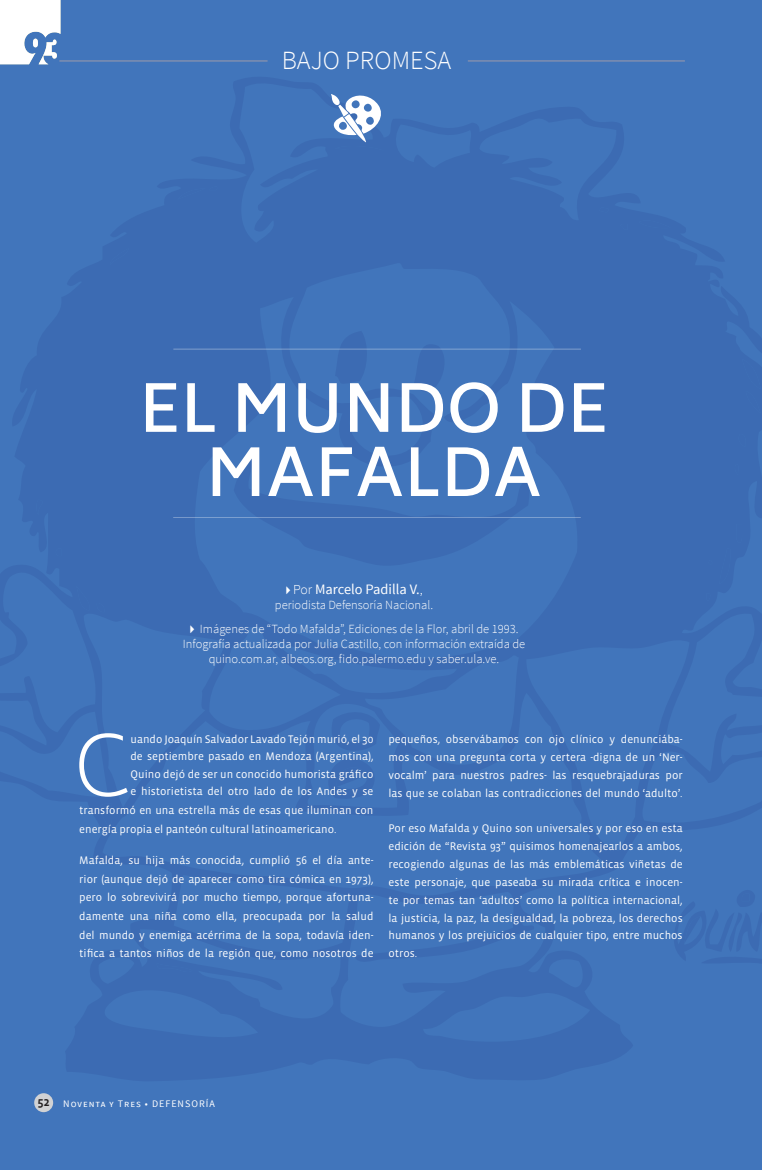
<style>
.page{position:relative;width:762px;height:1170px;background:#fff}
.page>*{position:absolute;margin:0;border:0;box-sizing:border-box;transform-origin:0 0}
.t1{font:200 80.5px "Biryani";color:#fff}
.Plain_Text{font:600 64.12px/64.1px "Biryani";letter-spacing:.01em;color:#fff;text-align:center}
.Plain_Text-2{font:300 26.25px "Source Sans Pro";color:#fff}
.t2{font:14.38px "Source Sans Pro";color:#fff}
.t3{font:300 12.5px/15px "Source Sans Pro";color:#fff;text-align:center}
.t4{font:12.5px "Vista Sans Med";color:#231f20}
.t5{font:11.25px/17.9px "Vista Sans";color:#fff;text-align:justify}
.t6{font:10px "Source Sans Pro";letter-spacing:.1em;color:#fff}
.s1{font-family:"Idealist Sans";font-weight:300;font-size:15px}
.s2{font-weight:300;font-size:13.75px}
.s3{font-family:"Idealist Sans";font-size:15px}
</style>
<div class="page">
<div style="left:0;top:0;width:762px;height:1169px;background:#4175bb"></div>
<hr style="left:173px;top:349px;width:408px;height:1px;background:#fff">
<hr style="left:173px;top:517px;width:408px;height:1px;background:#fff">
<svg style="left:331px;top:94px;width:50px;height:49px"></svg>
<hr style="left:59px;top:61px;width:209px;height:1px;background:#fbc199">
<hr style="left:468px;top:61px;width:217px;height:1px;background:#fbc199">
<svg style="left:0;top:0;width:60px;height:64px"></svg>
<div style="left:34px;top:1093px;width:19px;height:19px;background:#d1d2d4;border-radius:50%"></div>
<p class="Plain_Text-2" style="left:282px;top:45px;width:171px">BAJO PROMESA</p>
<p class="Plain_Text" style="left:140px;top:377px;width:470px">EL MUNDO DE<br>MAFALDA</p>
<p class="t2" style="left:285px;top:580px;width:139px"><span class="s1">►</span> <span class="s2">Por</span> Marcelo Padilla V.<span class="s2">,</span></p>
<p class="t3" style="left:275px;top:598px;width:160px">periodista Defensoría Nacional.</p>
<p class="t3" style="left:190px;top:621px;width:330px"><span class="s3">►</span> Imágenes de “Todo Mafalda”, Ediciones de la Flor, abril de 1993.</p>
<p class="t3" style="left:183px;top:636px;width:344px">Infografía actualizada por Julia Castillo, con información extraída de quino.com.ar, albeos.org, fido.palermo.edu y saber.ula.ve.</p>
<p class="t1" style="left:74px;top:720px;width:58px">C</p>
<p class="t5" style="left:130px;top:730px;width:244px;line-height:17.5px">uando Joaquín Salvador Lavado Tejón murió, el 30 de septiembre pasado en Mendoza (Argentina), Quino dejó de ser un conocido humorista gráfico e historietista del otro lado de los Andes y se</p>
<p class="t5" style="left:79px;top:801px;width:296px;line-height:18.6px">transformó en una estrella más de esas que iluminan con energía propia el panteón cultural latinoamericano.</p>
<p class="t5" style="left:79px;top:851px;width:296px;line-height:18.6px">Mafalda, su hija más conocida, cumplió 56 el día ante&shy;rior (aunque dejó de aparecer como tira cómica en 1973), pero lo sobrevivirá por mucho tiempo, porque afortuna&shy;damente una niña como ella, preocupada por la salud del mundo y enemiga acérrima de la sopa, todavía iden&shy;tifica a tantos niños de la región que, como nosotros de</p>
<p class="t5" style="left:388px;top:730px;width:296px">pequeños, observábamos con ojo clínico y denunciába&shy;mos con una pregunta corta y certera -digna de un ‘Ner&shy;vocalm’ para nuestros padres- las resquebrajaduras por las que se colaban las contradicciones del mundo ‘adulto’.</p>
<p class="t5" style="left:388px;top:819px;width:296px">Por eso Mafalda y Quino son universales y por eso en esta edición de “Revista 93” quisimos homenajearlos a ambos, recogiendo algunas de las más emblemáticas viñetas de este personaje, que paseaba su mirada crítica e inocen&shy;te por temas tan ‘adultos’ como la política internacional, la justicia, la paz, la desigualdad, la pobreza, los derechos humanos y los prejuicios de cualquier tipo, entre muchos otros.</p>
<p class="t4" style="left:37px;top:1094px;width:14px">52</p>
<p class="t6" style="left:63px;top:1096px;width:153px">Noventa y Tres • DEFENSORÍA</p>
</div>
